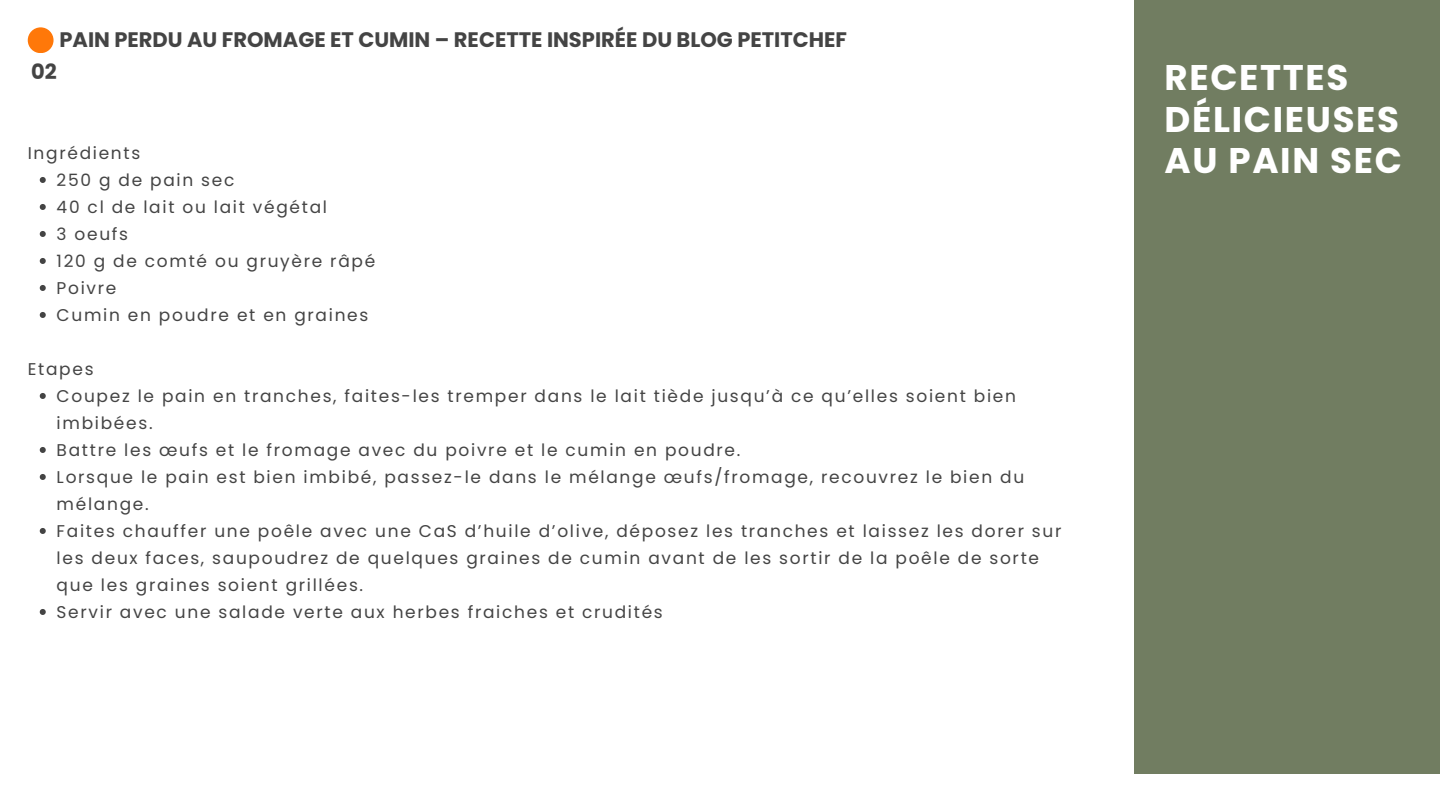
<style>
.page{position:relative;width:1440px;height:810px;background:#fff}
.page>*{position:absolute;margin:0;border:0;box-sizing:border-box;transform-origin:0 0}
.t1{font:700 35.6px/41.2px "Poppins";letter-spacing:.045em;color:#fff}
.t2{font:700 21px "Poppins";color:#444}
.t3{font:17px/27px "Poppins";letter-spacing:.1em;color:#444}
</style>
<div class="page">
<div style="left:1134px;top:0;width:306px;height:774px;background:#717d61"></div>
<div style="left:28px;top:27px;width:25px;height:26px;background:#ff7809;border-radius:50%"></div>
<svg style="left:40px;top:177px;width:6px;height:6px"></svg>
<svg style="left:40px;top:204px;width:6px;height:6px"></svg>
<svg style="left:40px;top:231px;width:6px;height:6px"></svg>
<svg style="left:40px;top:258px;width:6px;height:6px"></svg>
<svg style="left:40px;top:285px;width:6px;height:6px"></svg>
<svg style="left:40px;top:312px;width:6px;height:6px"></svg>
<svg style="left:40px;top:393px;width:6px;height:6px"></svg>
<svg style="left:40px;top:447px;width:6px;height:6px"></svg>
<svg style="left:40px;top:474px;width:6px;height:6px"></svg>
<svg style="left:40px;top:528px;width:6px;height:6px"></svg>
<svg style="left:40px;top:609px;width:6px;height:6px"></svg>
<p class="t2" style="left:59px;top:25px;width:789px">PAIN PERDU AU FROMAGE ET CUMIN – RECETTE INSPIRÉE DU BLOG PETITCHEF</p>
<p class="t2" style="left:31px;top:56px;width:27px">02</p>
<p class="t3" style="left:28px;top:140px;width:114px">Ingrédients</p>
<p class="t3" style="left:57px;top:167px;width:179px">250 g de pain sec</p>
<p class="t3" style="left:57px;top:194px;width:272px">40 cl de lait ou lait végétal</p>
<p class="t3" style="left:57px;top:221px;width:73px">3 oeufs</p>
<p class="t3" style="left:57px;top:248px;width:320px">120 g de comté ou gruyère râpé</p>
<p class="t3" style="left:57px;top:275px;width:61px">Poivre</p>
<p class="t3" style="left:57px;top:302px;width:313px">Cumin en poudre et en graines</p>
<p class="t3" style="left:28px;top:356px;width:67px">Etapes</p>
<p class="t3" style="left:57px;top:383px;width:961px">Coupez le pain en tranches, faites-les tremper dans le lait tiède jusqu’à ce qu’elles soient bien imbibées.</p>
<p class="t3" style="left:57px;top:437px;width:685px">Battre les œufs et le fromage avec du poivre et le cumin en poudre.</p>
<p class="t3" style="left:57px;top:464px;width:969px">Lorsque le pain est bien imbibé, passez-le dans le mélange œufs/fromage, recouvrez le bien du mélange.</p>
<p class="t3" style="left:57px;top:518px;width:1006px">Faites chauffer une poêle avec une CaS d’huile d’olive, déposez les tranches et laissez les dorer sur les deux faces, saupoudrez de quelques graines de cumin avant de les sortir de la poêle de sorte que les graines soient grillées.</p>
<p class="t3" style="left:57px;top:599px;width:608px">Servir avec une salade verte aux herbes fraiches et crudités</p>
<p class="t1" style="left:1164px;top:57px;width:239px">RECETTES<br>DÉLICIEUSES<br>AU PAIN SEC</p>
</div>
